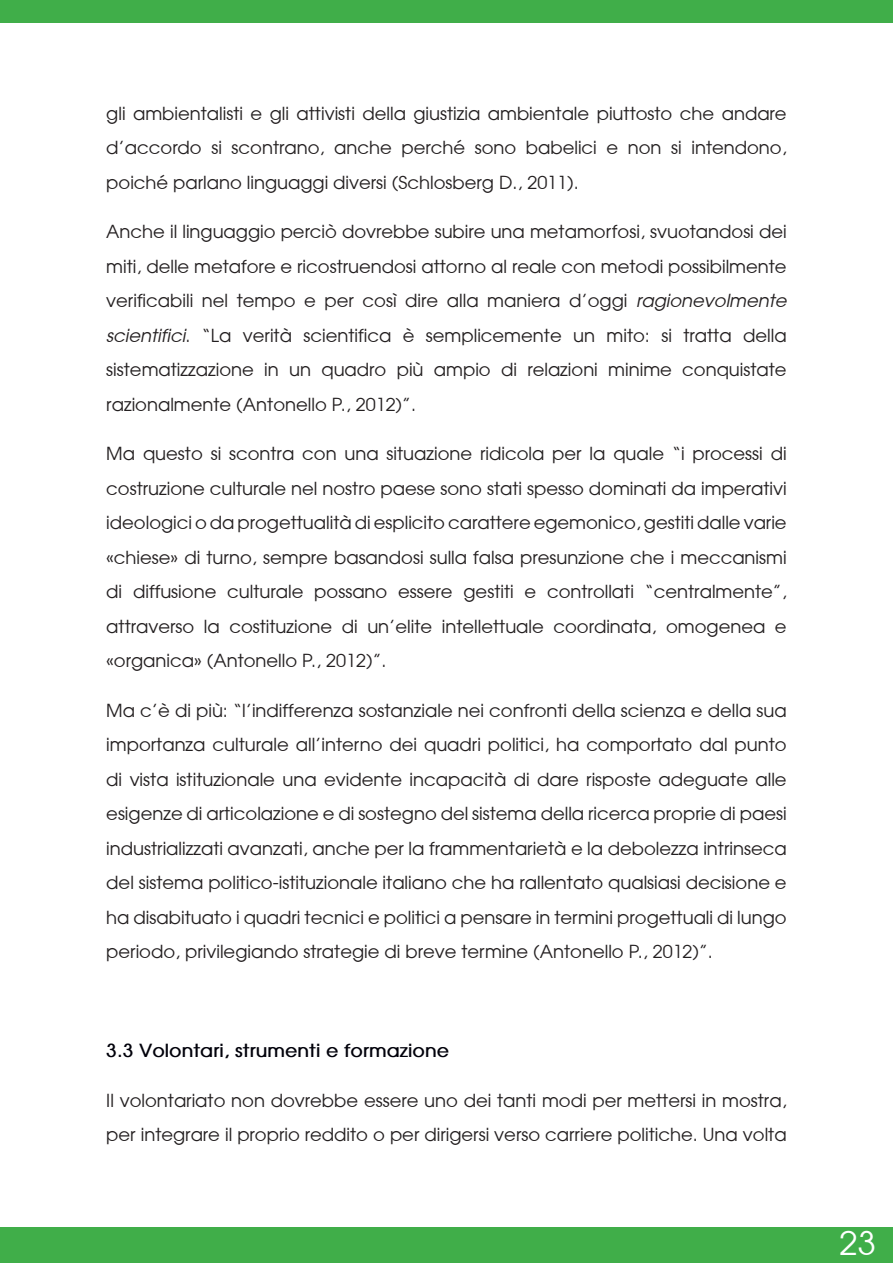
<style>
.page{position:relative;width:893px;height:1263px;background:#fff}
.page>*{position:absolute;margin:0;border:0;box-sizing:border-box;transform-origin:0 0}
.t1{font:33px "Avant Garde";color:#fff}
.t2{font:18px/34.5px "Avant Garde";color:#231f20;text-align:justify}
.Titolo_mio_2{font:700 18px "Avant Garde";color:#00000a}
.s1{font-style:italic}
</style>
<div class="page">
<div style="left:0;top:0;width:893px;height:23px;background:#40ae49"></div>
<div style="left:0;top:1227px;width:893px;height:36px;background:#40ae49"></div>
<p class="t2" style="left:106px;top:96px;width:682px">gli ambientalisti e gli attivisti della giustizia ambientale piuttosto che andare d’accordo si scontrano, anche perché sono babelici e non si intendono, poiché parlano linguaggi diversi (Schlosberg D., 2011).</p>
<p class="t2" style="left:106px;top:214px;width:682px">Anche il linguaggio perciò dovrebbe subire una metamorfosi, svuotandosi dei miti, delle metafore e ricostruendosi attorno al reale con metodi possibilmente verificabili nel tempo e per così dire alla maniera d’oggi <span class="s1">ragionevolmente scientifici</span>. “La verità scientifica è semplicemente un mito: si tratta della sistematizzazione in un quadro più ampio di relazioni minime conquistate razionalmente (Antonello P., 2012)”.</p>
<p class="t2" style="left:106px;top:436px;width:682px">Ma questo si scontra con una situazione ridicola per la quale “i processi di costruzione culturale nel nostro paese sono stati spesso dominati da imperativi ideologici o da progettualità di esplicito carattere egemonico, gestiti dalle varie «chiese» di turno, sempre basandosi sulla falsa presunzione che i meccanismi di diffusione culturale possano essere gestiti e controllati “centralmente”, attraverso la costituzione di un’elite intellettuale coordinata, omogenea e «organica» (Antonello P., 2012)”.</p>
<p class="t2" style="left:106px;top:693px;width:682px">Ma c’è di più: “l’indifferenza sostanziale nei confronti della scienza e della sua importanza culturale all’interno dei quadri politici, ha comportato dal punto di vista istituzionale una evidente incapacità di dare risposte adeguate alle esigenze di articolazione e di sostegno del sistema della ricerca proprie di paesi industrializzati avanzati, anche per la frammentarietà e la debolezza intrinseca del sistema politico-istituzionale italiano che ha rallentato qualsiasi decisione e ha disabituato i quadri tecnici e politici a pensare in termini progettuali di lungo periodo, privilegiando strategie di breve termine (Antonello P., 2012)”.</p>
<p class="Titolo_mio_2" style="left:106px;top:1040px;width:344px">3.3 Volontari, strumenti e formazione</p>
<p class="t2" style="left:106px;top:1083px;width:682px">Il volontariato non dovrebbe essere uno dei tanti modi per mettersi in mostra, per integrare il proprio reddito o per dirigersi verso carriere politiche. Una volta</p>
<h1 class="t1" style="left:839px;top:1222px;width:38px">23</h1>
</div>
